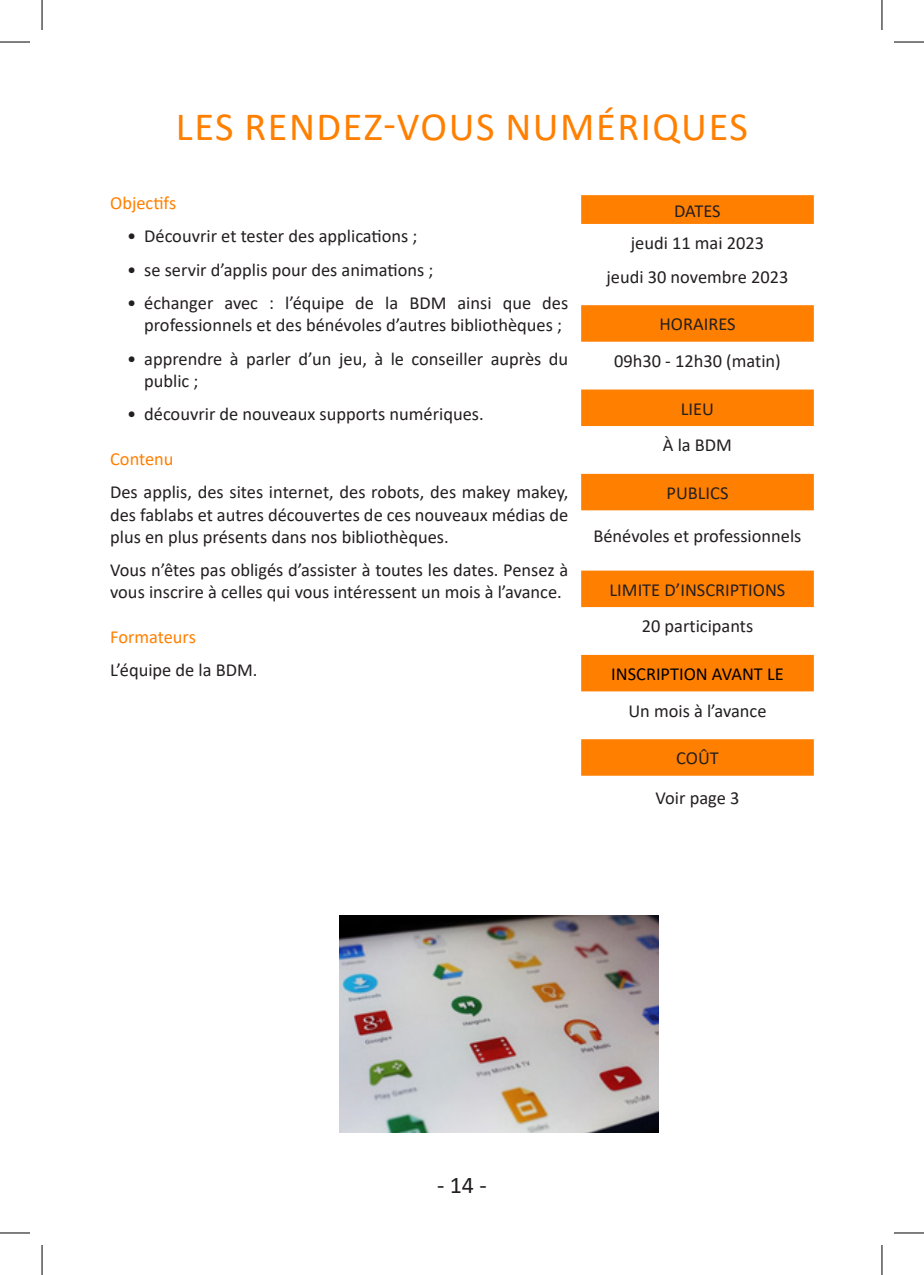
<style>
.page{position:relative;width:924px;height:1275px;background:#fff}
.page>*{position:absolute;margin:0;border:0;box-sizing:border-box;transform-origin:0 0}
.t1{font:40.2px "Calibri";letter-spacing:.04em;color:#ff7f00}
.t2{font:24px "Calibri";color:#231f20}
.t3{font:18.4px/22px "Calibri";color:#231f20}
.t4{font:18.4px "Calibri";color:#ff7f00}
.t5{font:18.4px "Calibri";color:#000}
</style>
<div class="page">
<img style="left:339px;top:915px;width:319px;height:217px">
<svg style="left:581px;top:195px;width:232px;height:580px"></svg>
<hr style="left:0;top:42px;width:30px;height:1px;background:#000">
<hr style="left:893px;top:42px;width:30px;height:1px;background:#000">
<hr style="left:0;top:1232px;width:30px;height:1px;background:#000">
<hr style="left:893px;top:1232px;width:30px;height:1px;background:#000">
<hr style="left:42px;top:0;width:1px;height:30px;background:#000">
<hr style="left:42px;top:1245px;width:1px;height:30px;background:#000">
<hr style="left:881px;top:0;width:1px;height:30px;background:#000">
<hr style="left:881px;top:1245px;width:1px;height:30px;background:#000">
<p class="t1" style="left:176px;top:99px;width:573px">LES RENDEZ-VOUS NUMÉRIQUES</p>
<p class="t4" style="left:110px;top:190px;width:68px">Objectifs</p>
<p class="t3" style="left:127px;top:225px;width:292px">• Découvrir et tester des applications ;</p>
<p class="t3" style="left:127px;top:258px;width:308px">• se servir d’applis pour des animations ;</p>
<p class="t3" style="left:127px;top:292px;width:442px;text-align:center">• échanger avec : l’équipe de la BDM ainsi que des professionnels et des bénévoles d’autres bibliothèques ;</p>
<p class="t3" style="left:144px;top:347px;width:425px;text-indent:-17px">• apprendre à parler d’un jeu, à le conseiller auprès du public ;</p>
<p class="t3" style="left:127px;top:403px;width:358px">• découvrir de nouveaux supports numériques.</p>
<p class="t4" style="left:110px;top:446px;width:65px">Contenu</p>
<p class="t3" style="left:110px;top:481px;width:459px;text-align:justify">Des applis, des sites internet, des robots, des makey makey, des fablabs et autres découvertes de ces nouveaux médias de plus en plus présents dans nos bibliothèques.</p>
<p class="t3" style="left:110px;top:558px;width:459px">Vous n’êtes pas obligés d’assister à toutes les dates. Pensez à vous inscrire à celles qui vous intéressent un mois à l’avance.</p>
<p class="t4" style="left:110px;top:624px;width:87px">Formateurs</p>
<p class="t3" style="left:110px;top:659px;width:149px">L’équipe de la BDM.</p>
<p class="t3" style="left:674px;top:199px;width:48px">DATES</p>
<p class="t3" style="left:630px;top:231px;width:135px">jeudi 11 mai 2023</p>
<p class="t3" style="left:606px;top:265px;width:183px">jeudi 30 novembre 2023</p>
<p class="t3" style="left:659px;top:313px;width:78px">HORAIRES</p>
<p class="t3" style="left:614px;top:349px;width:168px">09h30 - 12h30 (matin)</p>
<p class="t3" style="left:680px;top:397px;width:35px">LIEU</p>
<p class="t3" style="left:662px;top:433px;width:71px">À la BDM</p>
<p class="t3" style="left:666px;top:481px;width:63px">PUBLICS</p>
<p class="t3" style="left:593px;top:524px;width:209px">Bénévoles et professionnels</p>
<p class="t3" style="left:609px;top:578px;width:177px">LIMITE D’INSCRIPTIONS</p>
<p class="t3" style="left:641px;top:614px;width:113px">20 participants</p>
<p class="t5" style="left:611px;top:661px;width:174px">INSCRIPTION AVANT LE</p>
<p class="t3" style="left:628px;top:699px;width:140px">Un mois à l’avance</p>
<p class="t3" style="left:676px;top:747px;width:44px">COÛT</p>
<p class="t3" style="left:655px;top:786px;width:85px">Voir page 3</p>
<h2 class="t2" style="left:437px;top:1168px;width:51px">- 14 -</h2>
</div>
